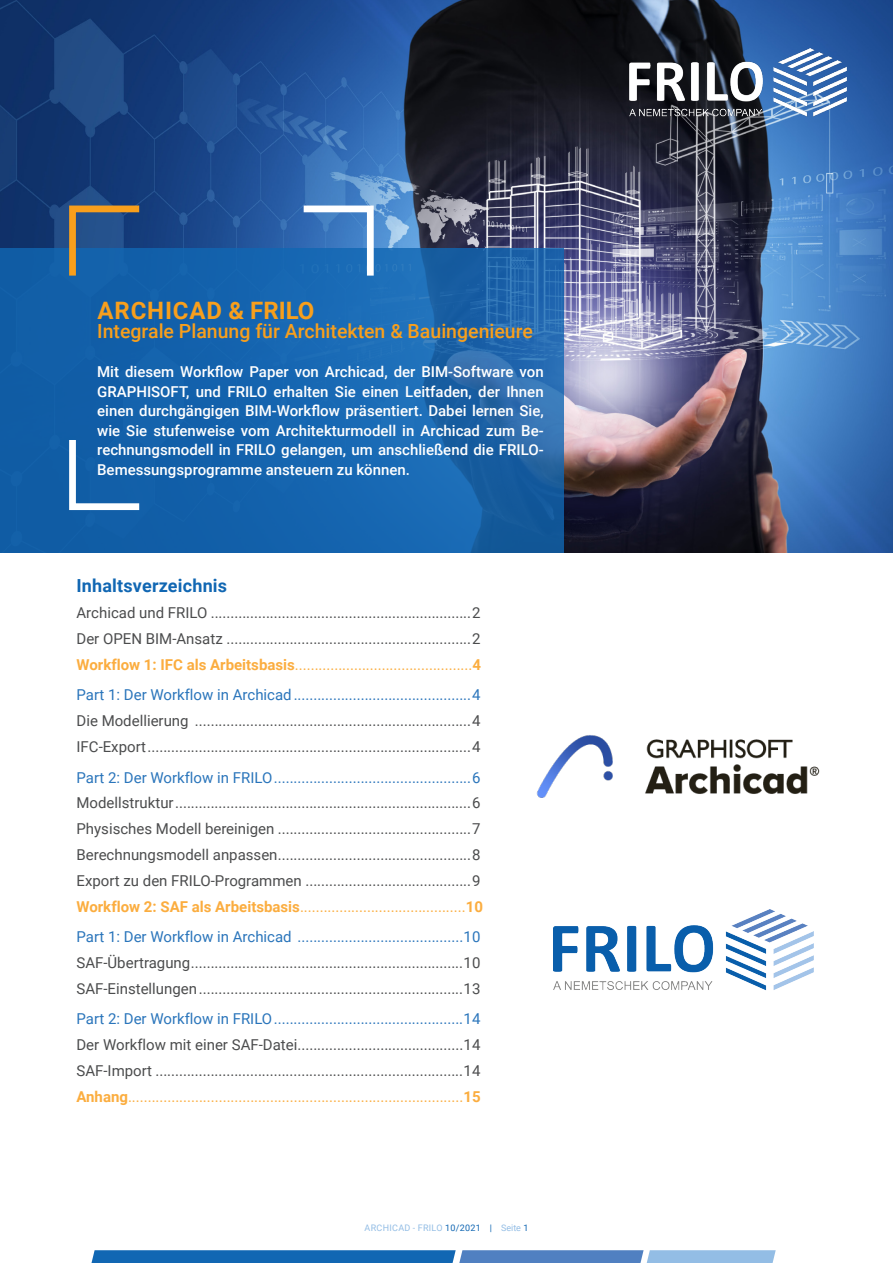
<style>
.page{position:relative;width:893px;height:1263px;background:#fff}
.page>*{position:absolute;margin:0;border:0;box-sizing:border-box;transform-origin:0 0}
.t1{font:700 24px "Roboto";letter-spacing:.035em;color:#f89f1c}
.t2{font:500 19.5px "Roboto";color:#f89f1c}
.t3{font:700 18px "Roboto";letter-spacing:.01em;color:#1167b3}
.t4{font:15px/25.8px "Roboto";color:#4b4c4d}
.t5{font:500 15px/19.5px "Roboto";color:#fff;text-align:justify}
.t6{font:15px "Roboto";color:#2a75bb}
.t7{font:9px "Roboto";letter-spacing:.035em;color:#93bde5}
.s1{font-weight:700;color:#fbad3f}
.s2{color:#fbad3f}
.s3{color:#1167b3}
</style>
<div class="page">
<img style="left:0;top:0;width:893px;height:553px">
<svg style="left:91px;top:1250px;width:685px;height:13px;background:#4283c2"></svg>
<img style="left:625px;top:48px;width:221px;height:73px">
<svg style="left:0;top:248px;width:564px;height:305px;background:#1763ac"></svg>
<svg style="left:66px;top:202px;width:80px;height:80px;background:#395f85"></svg>
<svg style="left:297px;top:202px;width:80px;height:80px;background:#4985c4"></svg>
<svg style="left:66px;top:433px;width:80px;height:80px;background:#3375b3"></svg>
<img style="left:553px;top:909px;width:260px;height:82px">
<img style="left:536px;top:735px;width:284px;height:63px">
<h1 class="t1" style="left:98px;top:293px;width:218px">ARCHICAD &amp; FRILO</h1>
<h2 class="t2" style="left:97px;top:317px;width:437px">Integrale Planung für Architekten &amp; Bauingenieure</h2>
<p class="t5" style="left:97px;top:361px;width:448px">Mit diesem Workflow Paper von Archicad, der BIM-Software von GRAPHISOFT, und FRILO erhalten Sie einen Leitfaden, der Ihnen einen durchgängigen BIM-Workflow präsentiert. Dabei lernen Sie, wie Sie stufenweise vom Architekturmodell in Archicad zum Be&shy;rechnungsmodell in FRILO gelangen, um anschließend die FRILO-Bemessungsprogramme ansteuern zu können.</p>
<p class="t3" style="left:77px;top:573px;width:152px">Inhaltsverzeichnis</p>
<p class="t4" style="left:77px;top:599px;width:406px;text-align:justify">Archicad und FRILO ..................................................................2<br>Der OPEN BIM-Ansatz ..............................................................2<br><span class="s1">Workflow 1: IFC als Arbeitsbasis</span><span class="s2">.............................................</span><span class="s1">4</span></p>
<p class="t6" style="left:77px;top:684px;width:405px">Part 1: Der Workflow in Archicad.............................................4</p>
<p class="t4" style="left:77px;top:707px;width:405px">Die Modellierung ......................................................................4<br>IFC-Export..................................................................................4</p>
<p class="t6" style="left:77px;top:767px;width:405px">Part 2: Der Workflow in FRILO..................................................6</p>
<p class="t4" style="left:76px;top:790px;width:408px">Modellstruktur...........................................................................6<br>Physisches Modell bereinigen .................................................7<br>Berechnungsmodell anpassen.................................................8<br>Export zu den FRILO-Programmen ..........................................9<br><span class="s1">Workflow 2: SAF als Arbeitsbasis</span><span class="s2">..........................................</span><span class="s1">10</span></p>
<p class="t6" style="left:76px;top:926px;width:405px">Part 1: Der Workflow in Archicad ..........................................10</p>
<p class="t4" style="left:76px;top:949px;width:405px">SAF-Übertragung.....................................................................10<br>SAF-Einstellungen...................................................................13</p>
<p class="t6" style="left:76px;top:1008px;width:405px">Part 2: Der Workflow in FRILO................................................14</p>
<p class="t4" style="left:76px;top:1031px;width:406px;text-align:justify">Der Workflow mit einer SAF-Datei..........................................14<br>SAF-Import ..............................................................................14<br><span class="s1">Anhang</span><span class="s2">.....................................................................................</span><span class="s1">15</span></p>
<p class="t7" style="left:364px;top:1221px;width:165px">ARCHICAD - FRILO <span class="s3">10/2021 |</span> Seite <span class="s3">1</span></p>
</div>
